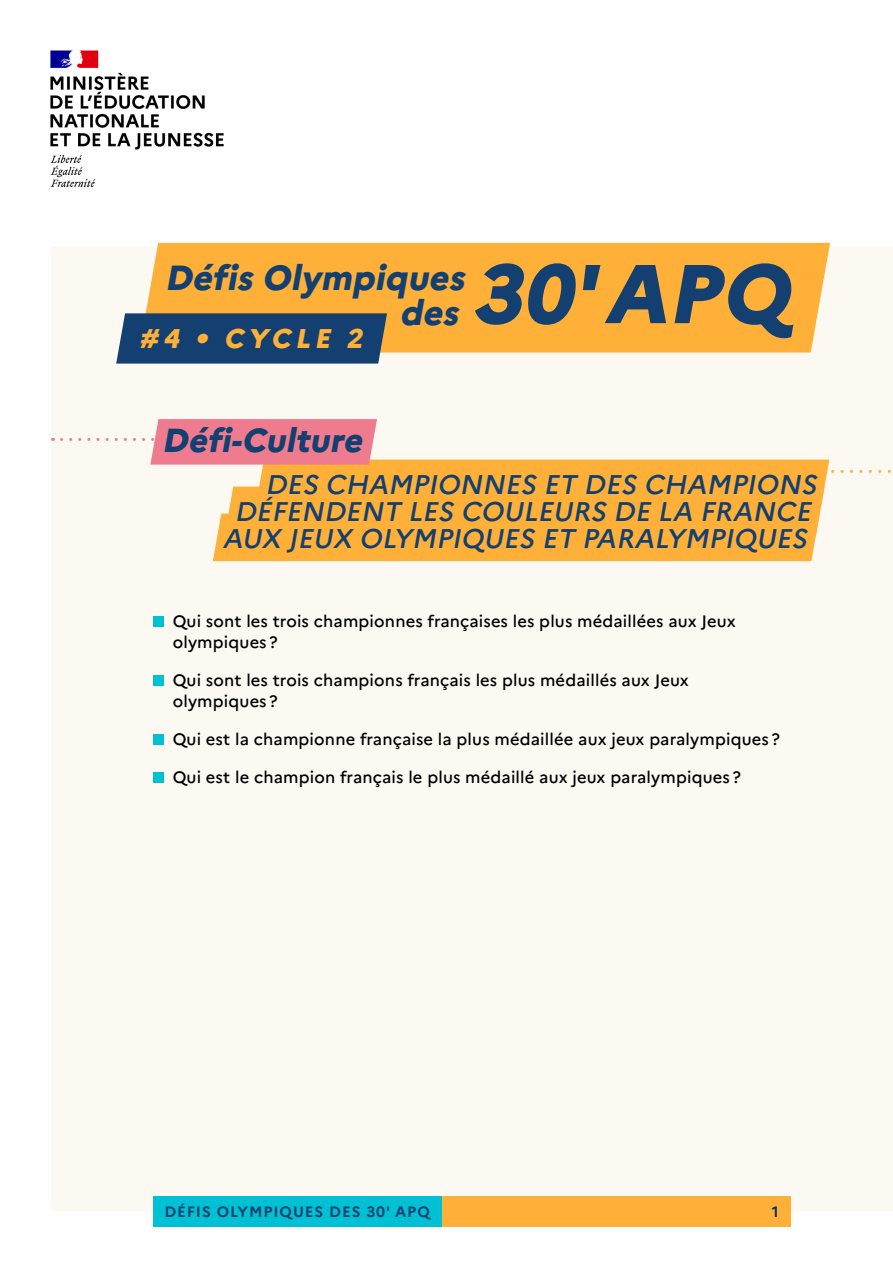
<style>
.page{position:relative;width:893px;height:1263px;background:#fff}
.page>*{position:absolute;margin:0;border:0;box-sizing:border-box;transform-origin:0 0}
.t1{font:italic 800 83.1px "Marianne";color:#134070}
.t2{font:italic 800 34.8px/34.8px "Marianne";color:#134070;text-align:right}
.t3{font:italic 800 33.3px "Marianne";color:#134070}
.t4{font:italic 500 27px "Marianne";color:#134070}
.t5{font:italic 800 27px "Marianne";color:#ffb039}
.t6{font:500 16.5px/21px "Marianne";letter-spacing:.01em;color:#000}
.t7{font:700 15px "Marianne";letter-spacing:.06em;color:#134070}
.t8{font:700 15px "Marianne";color:#036}
.s1{color:#ffb039}
</style>
<div class="page">
<div style="left:51px;top:247px;width:842px;height:964px;background:#fbf9f2"></div>
<div style="left:153px;top:1197px;width:289px;height:30px;background:#00c1d4"></div>
<div style="left:442px;top:1197px;width:349px;height:30px;background:#ffb039"></div>
<img style="left:50px;top:50px;width:174px;height:137px">
<div style="left:153px;top:617px;width:10px;height:10px;background:#00c1d4"></div>
<div style="left:153px;top:676px;width:10px;height:10px;background:#00c1d4"></div>
<div style="left:153px;top:735px;width:10px;height:10px;background:#00c1d4"></div>
<div style="left:153px;top:773px;width:10px;height:10px;background:#00c1d4"></div>
<div style="left:260px;top:460px;width:565px;height:47px;background:#ffb039"></div>
<div style="left:229px;top:487px;width:591px;height:47px;background:#ffb039"></div>
<div style="left:217px;top:514px;width:599px;height:47px;background:#ffb039"></div>
<svg style="left:61px;top:438px;width:93px;height:3px"></svg>
<svg style="left:832px;top:470px;width:61px;height:3px"></svg>
<div style="left:148px;top:243px;width:672px;height:110px;background:#ffb039"></div>
<div style="left:121px;top:313px;width:262px;height:51px;background:#134070"></div>
<div style="left:154px;top:419px;width:219px;height:46px;background:#ef7c8e"></div>
<h2 class="t2" style="left:164px;top:260px;width:309px">Défis Olympiques des</h2>
<h1 class="t1" style="left:472px;top:243px;width:318px">30'APQ</h1>
<h3 class="t5" style="left:139px;top:322px;width:231px">#4 • CYCLE 2</h3>
<h3 class="t3" style="left:162px;top:420px;width:209px">Défi-Culture</h3>
<h3 class="t4" style="left:265px;top:468px;width:565px">DES CHAMPIONNES ET DES CHAMPIONS<span class="s1">.</span></h3>
<h3 class="t4" style="left:234px;top:495px;width:591px">DÉFENDENT LES COULEURS DE LA FRANCE<span class="s1">.</span></h3>
<h3 class="t4" style="left:222px;top:522px;width:599px">AUX J EUX OLYMPIQUES ET PARALYMPIQUES<span class="s1">.</span></h3>
<p class="t6" style="left:173px;top:610px;width:565px">Qui sont les trois championnes françaises les plus médaillées aux Jeux olympiques ?</p>
<p class="t6" style="left:173px;top:669px;width:518px">Qui sont les trois champions français les plus médaillés aux Jeux olympiques ?</p>
<p class="t6" style="left:173px;top:728px;width:609px">Qui est la championne française la plus médaillée aux jeux paralympiques ?</p>
<p class="t6" style="left:173px;top:766px;width:570px">Qui est le champion français le plus médaillé aux jeux paralympiques ?</p>
<p class="t7" style="left:164px;top:1203px;width:267px">DÉFIS OLYMPIQUES DES 30' APQ</p>
<p class="t8" style="left:772px;top:1202px;width:8px">1</p>
</div>
